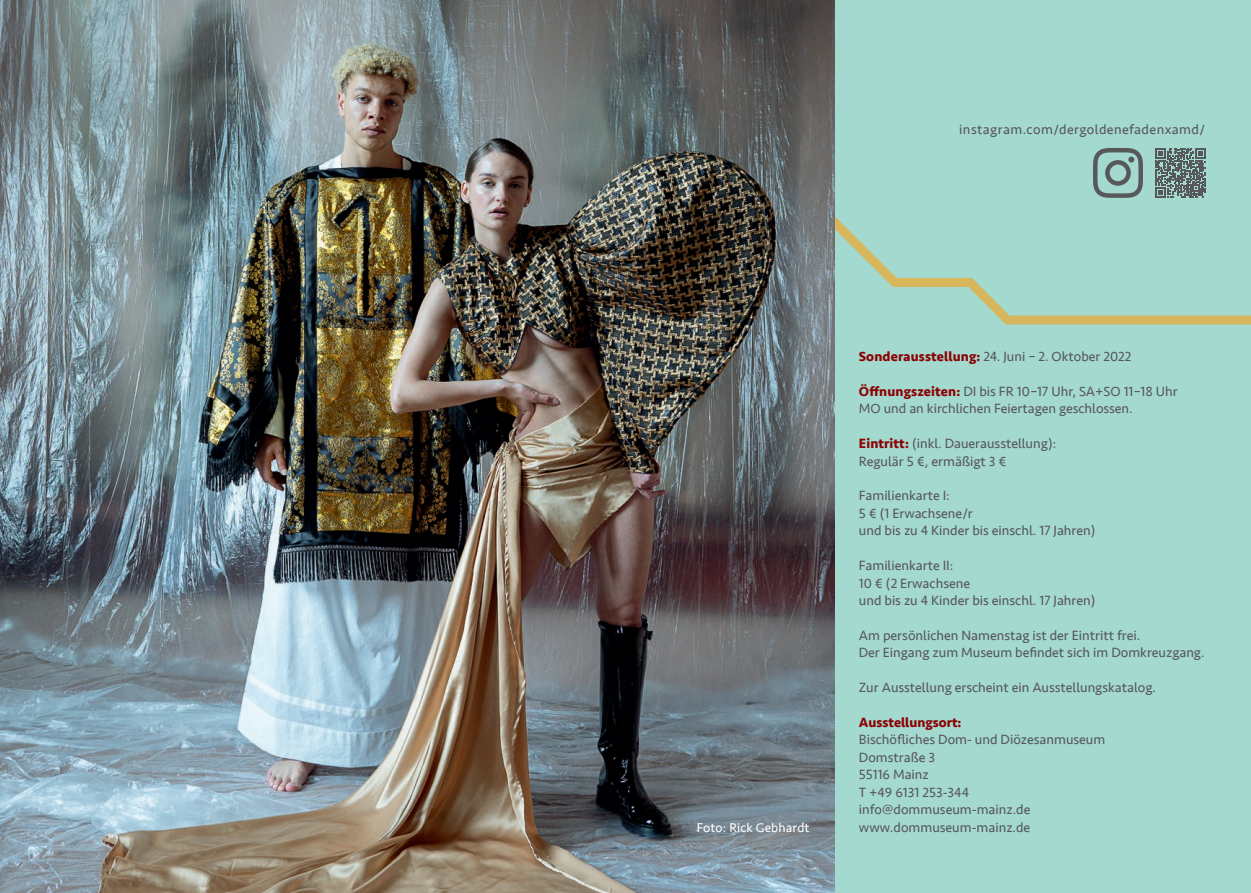
<style>
.page{position:relative;width:1251px;height:893px;background:#fff}
.page>*{position:absolute;margin:0;border:0;box-sizing:border-box;transform-origin:0 0}
.t1{font:13.8px/17.4px "Seravek";color:#57585a}
.t2{font:13.8px "Seravek";letter-spacing:.03em;color:#57585a}
.t3{font:700 13.8px "Seravek";color:#8b0202}
.t4{font:13.05px "Seravek";letter-spacing:.01em;color:#fff}
.s1{font-weight:700;color:#8b0202}
</style>
<div class="page">
<div style="left:0;top:0;width:1250px;height:893px;background:#a4d9d0"></div>
<svg style="left:834px;top:165px;width:416px;height:160px"></svg>
<img style="left:0;top:0;width:834px;height:893px">
<svg style="left:1155px;top:148px;width:50px;height:50px"></svg>
<svg style="left:1092px;top:148px;width:50px;height:50px"></svg>
<p class="t2" style="left:959px;top:119px;width:247px">instagram.com/dergoldenefadenxamd/</p>
<p class="t1" style="left:858px;top:348px;width:274px"><span class="s1">Sonderausstellung:</span> 24. Juni – 2. Oktober 2022</p>
<p class="t1" style="left:858px;top:382px;width:320px"><span class="s1">Öffnungszeiten:</span> DI bis FR 10–17 Uhr, SA+SO 11–18 Uhr<br>MO und an kirchlichen Feiertagen geschlossen.</p>
<p class="t1" style="left:858px;top:435px;width:199px"><span class="s1">Eintritt:</span> (inkl. Dauerausstellung):<br>Regulär 5 €, ermäßigt 3 €</p>
<p class="t1" style="left:858px;top:487px;width:238px">Familienkarte I:<br>5 € (1 Erwachsene/r<br>und bis zu 4 Kinder bis einschl. 17 Jahren)</p>
<p class="t1" style="left:858px;top:557px;width:238px">Familienkarte II:<br>10 € (2 Erwachsene<br>und bis zu 4 Kinder bis einschl. 17 Jahren)</p>
<p class="t1" style="left:858px;top:626px;width:347px">Am persönlichen Namenstag ist der Eintritt frei.<br>Der Eingang zum Museum befindet sich im Domkreuzgang.</p>
<p class="t1" style="left:858px;top:679px;width:298px">Zur Ausstellung erscheint ein Ausstellungskatalog.</p>
<p class="t3" style="left:858px;top:711px;width:104px">Ausstellungsort:</p>
<p class="t1" style="left:858px;top:731px;width:248px">Bischöfliches Dom- und Diözesanmuseum<br>Domstraße 3<br>55116 Mainz<br>T +49 6131 253-344 info@dommuseum-mainz.de</p>
<p class="t4" style="left:696px;top:817px;width:114px">Foto: Rick Gebhardt</p>
<p class="t1" style="left:858px;top:818px;width:173px">www.dommuseum-mainz.de</p>
</div>
